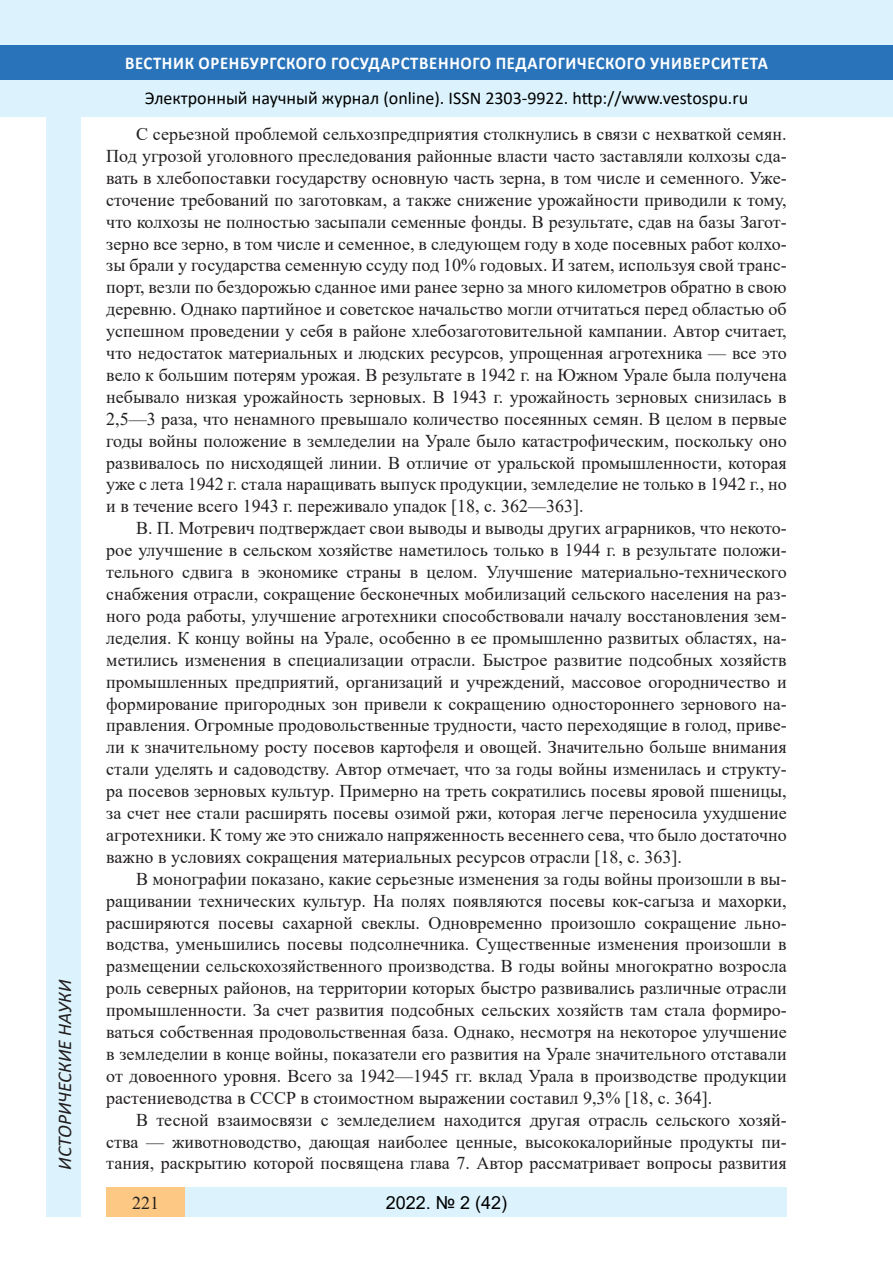
<style>
.page{position:relative;width:893px;height:1263px;background:#fff}
.page>*{position:absolute;margin:0;border:0;box-sizing:border-box;transform-origin:0 0}
.t1{font:italic 19.5px "Calibri";color:#231f20}
.Стиль2{font:18px/21.9px "Times New Roman";color:#231f20;text-align:justify}
.t2{font:18px "Calibri";color:#000}
.t3{font:700 18px "Calibri";letter-spacing:.04em;color:#fff;scale:.93 1}
.t4{font:18px "Arial";color:#000}
.t5{font:700 18px "Book Antiqua";color:#000}
</style>
<div class="page">
<div style="left:0;top:0;width:893px;height:116px;background:#dcf2fc"></div>
<div style="left:0;top:45px;width:893px;height:34px;background:#2873ba"></div>
<div style="left:47px;top:116px;width:34px;height:1101px;background:#dcf2fc"></div>
<div style="left:106px;top:1188px;width:681px;height:29px;background:#dcf2fc"></div>
<div style="left:106px;top:1188px;width:79px;height:29px;background:#fdc784"></div>
<p class="t1" style="left:51px;top:1179px;width:279px;rotate:-90deg">03.00.00 БИОЛОГИЧЕСКИЕ НАУКИ</p>
<p class="t1" style="left:51px;top:1170px;width:192px;rotate:-90deg">ИСТОРИЧЕСКИЕ НАУКИ</p>
<p class="t3" style="left:125px;top:50px;width:693px">ВЕСТНИК ОРЕНБУРГСКОГО ГОСУДАРСТВЕННОГО ПЕДАГОГИЧЕСКОГО УНИВЕРСИТЕТА</p>
<p class="t2" style="left:145px;top:85px;width:605px">Электронный научный журнал (online). ISSN 2303-9922. http://www.vestospu.ru</p>
<p class="t2" style="left:388px;top:85px;width:13px">O</p>
<p class="t2" style="left:583px;top:85px;width:13px">t</p>
<p class="t2" style="left:583px;top:85px;width:13px">t</p>
<p class="Стиль2" style="left:106px;top:122px;width:682px;text-indent:30px">С серьезной проблемой сельхозпредприятия столкнулись в связи с нехваткой семян.<br>Под угрозой уголовного преследования районные власти часто заставляли колхозы сда&shy;вать в хлебопоставки государству основную часть зерна, в том числе и семенного. Уже&shy;сточение требований по заготовкам, а также снижение урожайности приводили к тому, что колхозы не полностью засыпали семенные фонды. В результате, сдав на базы Загот&shy;зерно все зерно, в том числе и семенное, в следующем году в ходе посевных работ колхо&shy;зы брали у государства семенную ссуду под 10% годовых. И затем, используя свой транс&shy;порт, везли по бездорожью сданное ими ранее зерно за много километров обратно в свою деревню. Однако партийное и советское начальство могли отчитаться перед областью об успешном проведении у себя в районе хлебозаготовительной кампании. Автор считает, что недостаток материальных и людских ресурсов, упрощенная агротехника — все это вело к большим потерям урожая. В результате в 1942 г. на Южном Урале была получена небывало низкая урожайность зерновых. В 1943 г. урожайность зерновых снизилась в 2,5—3 раза, что ненамного превышало количество посеянных семян. В целом в первые годы войны положение в земледелии на Урале было катастрофическим, поскольку оно развивалось по нисходящей линии. В отличие от уральской промышленности, которая уже с лета 1942 г. стала наращивать выпуск продукции, земледелие не только в 1942 г., но и в течение всего 1943 г. переживало упадок [18, с. 362—363].</p>
<p class="Стиль2" style="left:106px;top:517px;width:682px;text-indent:30px">В. П. Мотревич подтверждает свои выводы и выводы других аграрников, что некото&shy;рое улучшение в сельском хозяйстве наметилось только в 1944 г. в результате положи&shy;тельного сдвига в экономике страны в целом. Улучшение материально-технического снабжения отрасли, сокращение бесконечных мобилизаций сельского населения на раз&shy;ного рода работы, улучшение агротехники способствовали началу восстановления зем&shy;леделия. К концу войны на Урале, особенно в ее промышленно развитых областях, на&shy;метились изменения в специализации отрасли. Быстрое развитие подсобных хозяйств промышленных предприятий, организаций и учреждений, массовое огородничество и формирование пригородных зон привели к сокращению одностороннего зернового на&shy;правления. Огромные продовольственные трудности, часто переходящие в голод, приве&shy;ли к значительному росту посевов картофеля и овощей. Значительно больше внимания стали уделять и садоводству. Автор отмечает, что за годы войны изменилась и структу&shy;ра посевов зерновых культур. Примерно на треть сократились посевы яровой пшеницы, за счет нее стали расширять посевы озимой ржи, которая легче переносила ухудшение агротехники. К тому же это снижало напряженность весеннего сева, что было достаточно важно в условиях сокращения материальных ресурсов отрасли [18, с. 363].</p>
<p class="Стиль2" style="left:106px;top:867px;width:682px;text-indent:30px">В монографии показано, какие серьезные изменения за годы войны произошли в вы&shy;ращивании технических культур. На полях появляются посевы кок-сагыза и махорки, расширяются посевы сахарной свеклы. Одновременно произошло сокращение льно&shy;водства, уменьшились посевы подсолнечника. Существенные изменения произошли в размещении сельскохозяйственного производства. В годы войны многократно возросла роль северных районов, на территории которых быстро развивались различные отрасли промышленности. За счет развития подсобных сельских хозяйств там стала формиро&shy;ваться собственная продовольственная база. Однако, несмотря на некоторое улучшение в земледелии в конце войны, показатели его развития на Урале значительного отставали от довоенного уровня. Всего за 1942—1945 гг. вклад Урала в производстве продукции растениеводства в СССР в стоимостном выражении составил 9,3% [18, с. 364].</p>
<p class="Стиль2" style="left:106px;top:1108px;width:682px;text-indent:30px">В тесной взаимосвязи с земледелием находится другая отрасль сельского хозяй&shy;ства — животноводство, дающая наиболее ценные, высококалорийные продукты пи&shy;тания, раскрытию которой посвящена глава 7. Автор рассматривает вопросы развития</p>
<p class="t5" style="left:390px;top:1190px;width:37px">2018</p>
<p class="t5" style="left:460px;top:1190px;width:45px">1 25)</p>
<p class="t4" style="left:386px;top:1190px;width:123px">2022. № 2 (42)</p>
<p class="Стиль2" style="left:132px;top:1191px;width:28px">221</p>
<p class="t5" style="left:488px;top:1190px;width:10px">6</p>
</div>
